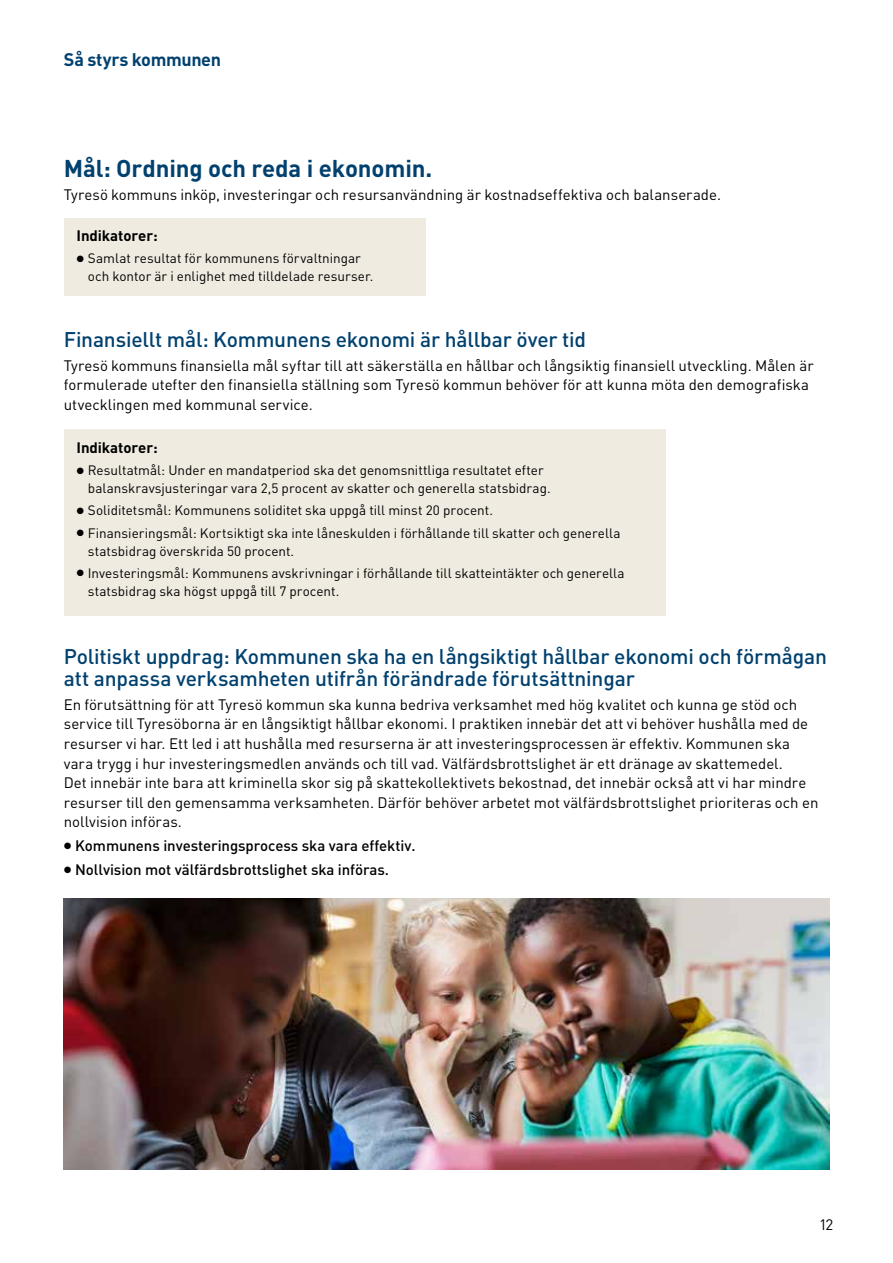
<style>
.page{position:relative;width:893px;height:1263px;background:#fff}
.page>*{position:absolute;margin:0;border:0;box-sizing:border-box;transform-origin:0 0}
.t1{font:700 24px "DIN";letter-spacing:-.005em;color:#00416f}
.t2{font:500 21px/22.5px "DIN";letter-spacing:-.01em;color:#00416f}
.t3{font:700 18px "DIN";letter-spacing:-.02em;color:#00416f}
.t4{font:15px/19.5px "DIN";color:#000}
.t5{font:500 15px "DIN";letter-spacing:-.005em;color:#000}
.t6{font:700 15px "DIN";letter-spacing:-.005em;color:#000}
.t7{font:13.5px/18px "DIN";color:#000}
</style>
<div class="page">
<div style="left:64px;top:218px;width:361px;height:77px;background:#f0ebe1"></div>
<div style="left:64px;top:429px;width:601px;height:187px;background:#f0ebe1"></div>
<img style="left:64px;top:899px;width:765px;height:270px">
<p class="t3" style="left:64px;top:47px;width:159px">Så styrs kommunen</p>
<h1 class="t1" style="left:64px;top:152px;width:370px">Mål: Ordning och reda i ekonomin.</h1>
<p class="t4" style="left:64px;top:185px;width:659px">Tyresö kommuns inköp, investeringar och resurs användning är kostnadseffektiva och balanserade.</p>
<p class="t6" style="left:77px;top:226px;width:83px">Indikatorer:</p>
<p class="t7" style="left:88px;top:249px;width:287px;text-indent:-11px">● Samlat resultat för kommunens förvaltningar och kontor är i enlighet med tilldelade resurser.</p>
<h2 class="t2" style="left:64px;top:327px;width:524px">Finansiellt mål: Kommunens ekonomi är hållbar över tid</h2>
<p class="t4" style="left:64px;top:355px;width:751px">Tyresö kommuns finansiella mål syftar till att säkerställa en hållbar och långsiktig finansiell utveckling. Målen är formulerade utefter den finansiella ställning som Tyresö kommun behöver för att kunna möta den demografiska utvecklingen med kommunal service.</p>
<p class="t6" style="left:77px;top:438px;width:83px">Indikatorer:</p>
<p class="t7" style="left:88px;top:461px;width:464px;text-indent:-11px">● Resultatmål: Under en mandatperiod ska det genom snittliga resultatet efter balanskravsjusteringar vara 2,5 procent av skatter och generella statsbidrag.</p>
<p class="t7" style="left:77px;top:501px;width:418px">● Soliditetsmål: Kommunens soliditet ska uppgå till minst 20 procent.</p>
<p class="t7" style="left:88px;top:524px;width:534px;text-indent:-11px">● Finansieringsmål: Kortsiktigt ska inte låneskulden i förhållande till skatter och generella statsbidrag överskrida 50 procent.</p>
<p class="t7" style="left:88px;top:564px;width:538px;text-indent:-11px">● Investeringsmål: Kommunens avskrivningar i förhållande till skatteintäkter och generella statsbidrag ska högst uppgå till 7 procent.</p>
<h2 class="t2" style="left:64px;top:644px;width:765px">Politiskt uppdrag: Kommunen ska ha en långsiktigt hållbar ekonomi och förmågan att anpassa verksamheten utifrån förändrade förutsättningar</h2>
<p class="t4" style="left:64px;top:694px;width:756px">En förutsättning för att Tyresö kommun ska kunna bedriva verksamhet med hög kvalitet och kunna ge stöd och service till Tyresöborna är en långsiktigt hållbar ekonomi. I praktiken innebär det att vi behöver hushålla med de resurser vi har. Ett led i att hushålla med resurserna är att investeringsprocessen är effektiv. Kommunen ska vara trygg i hur investeringsmedlen används och till vad. Välfärdsbrottslighet är ett dränage av skattemedel.<br>Det innebär inte bara att kriminella skor sig på skattekollektivets bekostnad, det innebär också att vi har mindre resurser till den gemensamma verksamheten. Därför behöver arbetet mot välfärdsbrottslighet prioriteras och en nollvision införas.</p>
<p class="t5" style="left:64px;top:836px;width:353px">● Kommunens investeringsprocess ska vara effektiv.</p>
<p class="t5" style="left:64px;top:859px;width:327px">● Nollvision mot välfärdsbrottslighet ska införas.</p>
<p class="t4" style="left:819px;top:1215px;width:16px">12</p>
</div>
